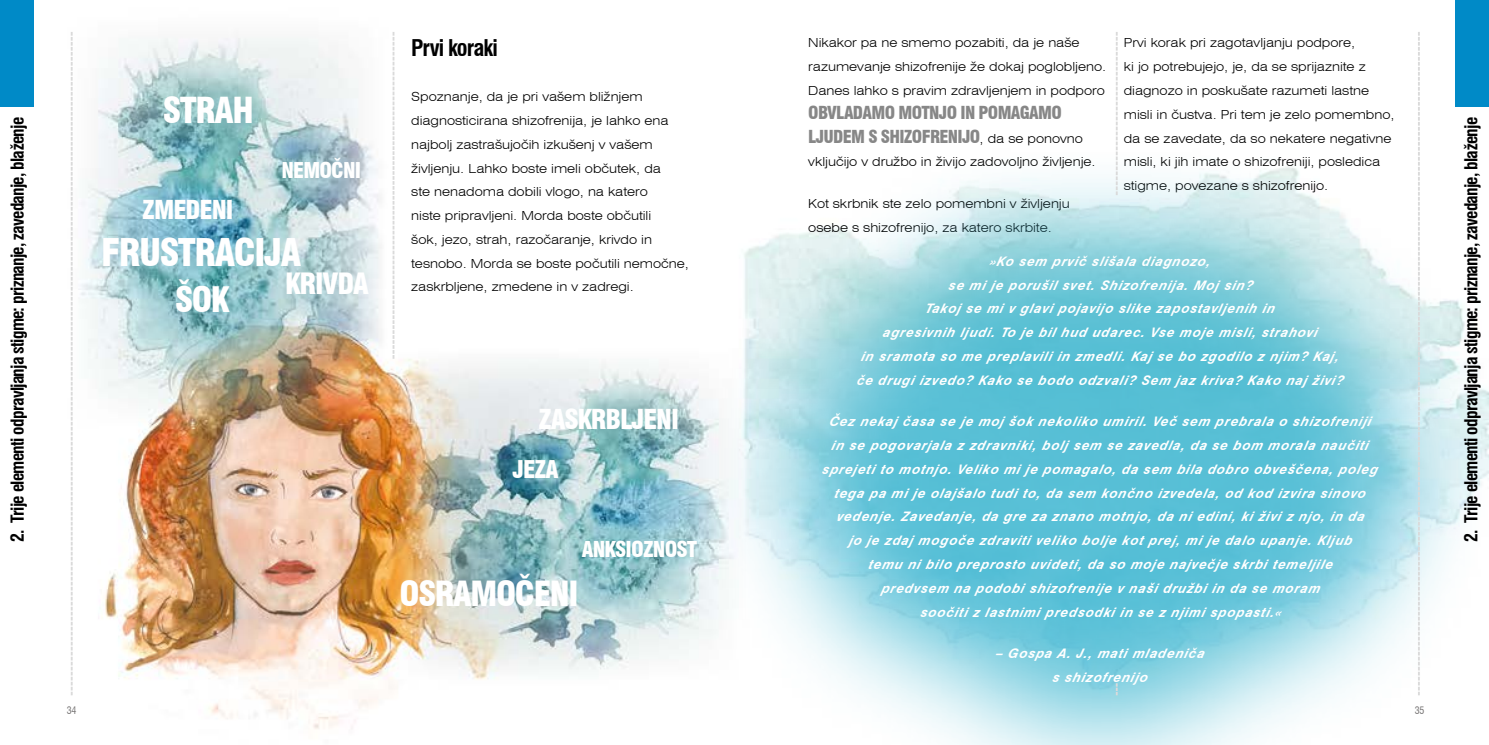
<style>
.page{position:relative;width:1489px;height:745px;background:#fff}
.page>*{position:absolute;margin:0;border:0;box-sizing:border-box;transform-origin:0 0}
.t1{font:900 condensed 37.25px "Swiss 721 BT";letter-spacing:-.04em;color:#fff}
.t2{font:900 condensed 35px "Swiss 721 BT";letter-spacing:-.04em;color:#fff}
.t3{font:900 condensed 34.25px "Swiss 721 BT";color:#fff}
.t4{font:900 condensed 33.88px "Swiss 721 BT";letter-spacing:-.04em;color:#fff}
.t5{font:900 condensed 28.62px "Swiss 721 BT";letter-spacing:-.04em;color:#fff}
.t6{font:900 condensed 26.88px "Swiss 721 BT";letter-spacing:-.04em;color:#fff}
.t7{font:900 condensed 25.5px "Swiss 721 BT";letter-spacing:-.04em;color:#fff}
.t8{font:900 condensed 23.88px "Swiss 721 BT";color:#fff}
.t9{font:700 condensed 22.5px "Swiss 721 BT";letter-spacing:-.04em;color:#000}
.t10{font:900 condensed 21.38px "Swiss 721 BT";letter-spacing:-.04em;color:#fff}
.t11{font:900 condensed 21.25px "Swiss 721 BT";letter-spacing:-.04em;color:#fff}
.t12{font:700 condensed 17.5px "Swiss 721 BT";letter-spacing:-.045em;color:#000}
.t13{font:900 condensed 17.5px/23.8px "Swiss 721 BT";letter-spacing:-.04em;color:#878787}
.t14{font:italic 700 13.12px/23.8px "Swiss 721 BT";letter-spacing:.07em;color:#fff;text-align:center}
.t15{font:300 expanded 12.5px/23.8px "Swiss 721 BT";color:#000}
.t16{font:condensed 10px "Swiss 721 BT";color:#777575}
.s1{font-weight:300;font-stretch:expanded;font-size:12.5px;color:#000}
</style>
<div class="page">
<img style="left:0;top:0;width:1488px;height:730px">
<div style="left:1455px;top:0;width:33px;height:106px;background:#008ac7"></div>
<svg style="left:392px;top:32px;width:2px;height:326px"></svg>
<svg style="left:71px;top:32px;width:2px;height:662px"></svg>
<div style="left:0;top:0;width:33px;height:106px;background:#008ac7"></div>
<div style="left:706px;top:145px;width:782px;height:599px;background:#36b4cf;opacity:.79"></div>
<svg style="left:1417px;top:32px;width:2px;height:662px"></svg>
<svg style="left:1115px;top:32px;width:2px;height:163px"></svg>
<svg style="left:1115px;top:682px;width:2px;height:12px"></svg>
<p class="t15" style="left:808px;top:31px;width:299px">Nikakor pa ne smemo pozabiti, da je naše razumevanje shizofrenije že dokaj poglobljeno.<br>Danes lahko s pravim zdravljenjem in podporo</p>
<h3 class="t13" style="left:808px;top:100px;width:276px">OBVLADAMO MOTNJO IN POMAGAMO<br>LJUDEM S SHIZOFRENIJO<span class="s1">, da se ponovno</span></h3>
<p class="t15" style="left:808px;top:150px;width:289px">vključijo v družbo in živijo zadovoljno življenje.</p>
<p class="t15" style="left:808px;top:192px;width:263px">Kot skrbnik ste zelo pomembni v življenju osebe s shizofrenijo, za katero skrbite.</p>
<p class="t15" style="left:1123px;top:31px;width:272px">Prvi korak pri zagotavljanju podpore,<br>ki jo potrebujejo, je, da se sprijaznite z diagnozo in poskušate razumeti lastne misli in čustva. Pri tem je zelo pomembno, da se zavedate, da so nekatere negativne misli, ki jih imate o shizofreniji, posledica stigme, povezane s shizofrenijo.</p>
<h3 class="t9" style="left:411px;top:34px;width:88px">Prvi koraki</h3>
<p class="t15" style="left:411px;top:85px;width:279px">Spoznanje, da je pri vašem bližnjem diagnosticirana shizofrenija, je lahko ena najbolj zastrašujočih izkušenj v vašem življenju. Lahko boste imeli občutek, da<br>ste nenadoma dobili vlogo, na katero<br>niste pripravljeni. Morda boste občutili<br>šok, jezo, strah, razočaranje, krivdo in tesnobo. Morda se boste počutili nemočne, zaskrbljene, zmedene in v zadregi.</p>
<h2 class="t2" style="left:163px;top:89px;width:93px">STRAH</h2>
<h3 class="t12" style="left:7px;top:541px;width:426px;rotate:-90deg">2. Trije elementi odpravljanja stigme: priznanje, zavedanje, blaženje</h3>
<h3 class="t12" style="left:1460px;top:541px;width:426px;rotate:-90deg">2. Trije elementi odpravljanja stigme: priznanje, zavedanje, blaženje</h3>
<h3 class="t11" style="left:281px;top:158px;width:81px">NEMOČNI</h3>
<h3 class="t7" style="left:142px;top:194px;width:93px">ZMEDENI</h3>
<h1 class="t1" style="left:101px;top:230px;width:202px">FRUSTRACIJA</h1>
<p class="t14" style="left:856px;top:249px;width:493px">»Ko sem p rvič slišala diagnozo,<br>se mi je p orušil svet. Shizofrenija. Moj sin?<br>Takoj se mi v glavi p ojavijo slike zap ostavljenih in<br>agresivnih ljudi. To je bil hud udarec. Vse moje misli, strahovi<br>in sramota so me p rep lavili in zmedli. Kaj se bo zgodilo z njim? Kaj, če drugi izvedo? Kako se bodo odzvali? Sem jaz kriva? Kako naj živi?</p>
<p class="t14" style="left:822px;top:409px;width:561px">Čez nekaj časa se je moj šok nekoliko umiril. Več sem p rebrala o shizofreniji in se p ogovarjala z zdravniki, bolj sem se zavedla, da se bom morala naučiti sp rejeti to motnjo. Veliko mi je p omagalo, da sem bila dobro obveščena, p oleg tega p a mi je olajšalo tudi to, da sem končno izvedela, od kod izvira sinovo vedenje. Zavedanje, da gre za znano motnjo, da ni edini, ki živi z njo, in da<br>jo je zdaj mogoče zdraviti veliko bolje kot p rej, mi je dalo up anje. Kljub<br>temu ni bilo p rep rosto uvideti, da so moje največje skrbi temeljile<br>p redvsem na p odobi shizofrenije v naši družbi in da se moram<br>soočiti z lastnimi predsodki in se z njimi sp opasti.«</p>
<p class="t14" style="left:995px;top:640px;width:215px">– Gospa A. J., mati mladeniča s shizofrenijo</p>
<h3 class="t3" style="left:175px;top:279px;width:56px">ŠOK</h3>
<h3 class="t5" style="left:285px;top:266px;width:85px">KRIVDA</h3>
<h3 class="t6" style="left:538px;top:402px;width:142px">ZASKRBLJENI</h3>
<h3 class="t8" style="left:512px;top:454px;width:48px">JEZA</h3>
<h3 class="t10" style="left:581px;top:536px;width:117px">ANKSIOZNOST</h3>
<h3 class="t4" style="left:399px;top:572px;width:181px">OSRAMOČENI</h3>
<p class="t16" style="left:67px;top:703px;width:11px">34</p>
<p class="t16" style="left:1414px;top:703px;width:11px">35</p>
</div>
